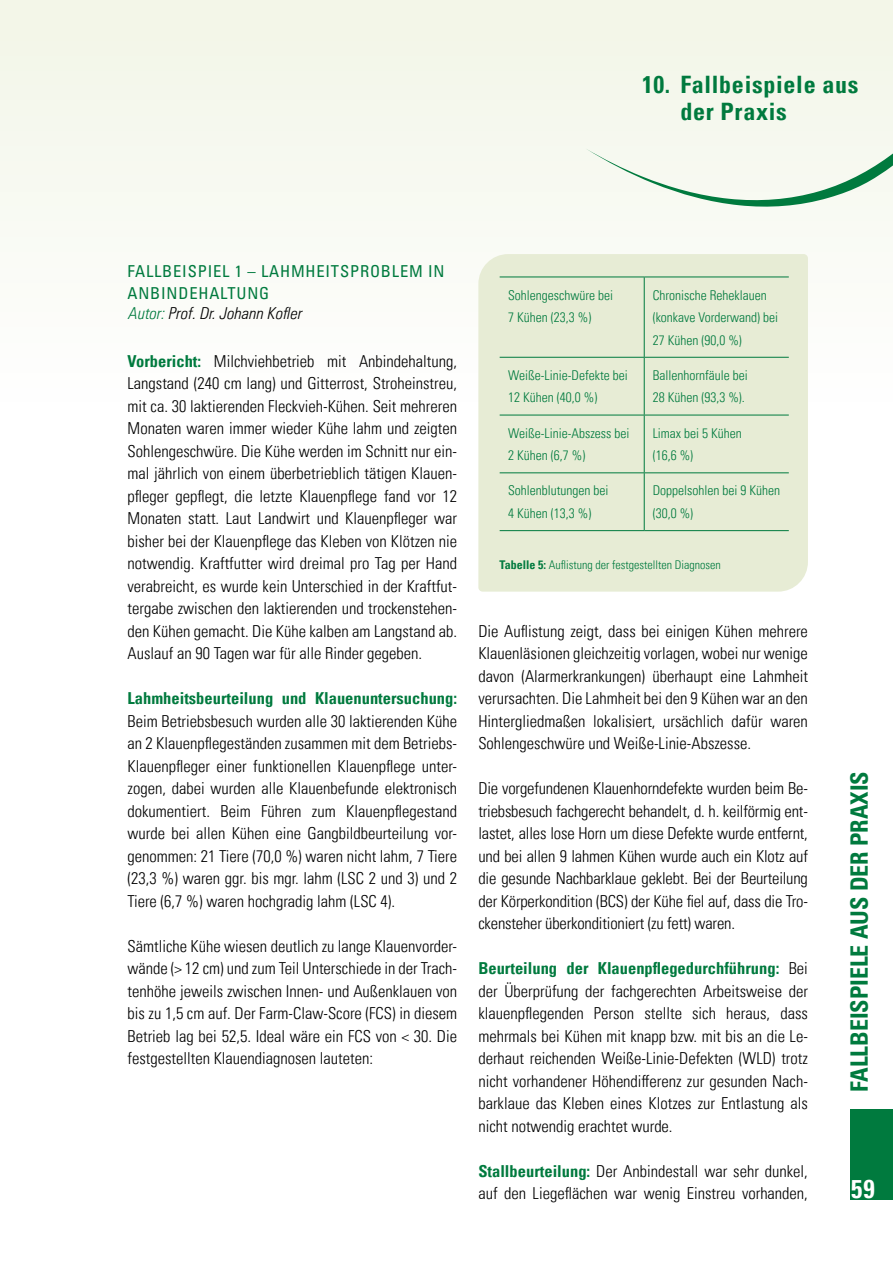
<style>
.page{position:relative;width:893px;height:1263px;background:#fff}
.page>*{position:absolute;margin:0;border:0;box-sizing:border-box;transform-origin:0 0}
.t1{font:700 condensed 25.5px "Univers LT Pro";color:#fff}
.t2{font:700 condensed 24px/27px "Univers LT Pro";letter-spacing:.03em;color:#007a3e}
.t3{font:700 condensed 24px "Univers LT Pro";color:#007a3e}
.t4{font:300 condensed 16.5px/22.5px "Univers LT Pro";color:#000;text-align:justify}
.t5{font:condensed 16.5px/22.5px "Univers LT Pro";letter-spacing:.05em;color:#007a3e}
.t6{font:700 condensed 16.5px "Univers LT Pro";color:#007a3e}
.t7{font:italic 300 condensed 16.5px "Univers LT Pro";color:#000}
.t8{font:300 condensed 13.5px/22.5px "Univers LT Pro";color:#007a3e}
.t9{font:300 condensed 12px "Univers LT Pro";color:#007a3e}
.s1{color:#007a3e}
.s2{font-weight:700;color:#007a3e}
.s3{font-weight:700}
</style>
<div class="page">
<div style="left:0;top:0;width:893px;height:476px;background:#f8faf3"></div>
<div style="left:850px;top:1109px;width:43px;height:90px;background:#007a3e"></div>
<svg style="left:587px;top:149px;width:306px;height:58px"></svg>
<div style="left:478px;top:254px;width:330px;height:338px;background:#e7ecd5"></div>
<hr style="left:500px;top:277px;width:144px;height:1px;background:#007a3e">
<hr style="left:644px;top:277px;width:145px;height:1px;background:#007a3e">
<hr style="left:644px;top:277px;width:1px;height:80px;background:#007a3e">
<hr style="left:500px;top:357px;width:144px;height:1px;background:#007a3e">
<hr style="left:644px;top:357px;width:145px;height:1px;background:#007a3e">
<hr style="left:644px;top:358px;width:1px;height:57px;background:#007a3e">
<hr style="left:500px;top:415px;width:144px;height:1px;background:#007a3e">
<hr style="left:644px;top:415px;width:145px;height:1px;background:#007a3e">
<hr style="left:644px;top:415px;width:1px;height:57px;background:#007a3e">
<hr style="left:500px;top:472px;width:144px;height:1px;background:#007a3e">
<hr style="left:644px;top:472px;width:145px;height:1px;background:#007a3e">
<hr style="left:644px;top:473px;width:1px;height:57px;background:#007a3e">
<hr style="left:500px;top:530px;width:144px;height:1px;background:#007a3e">
<hr style="left:644px;top:530px;width:145px;height:1px;background:#007a3e">
<h2 class="t2" style="left:680px;top:71px;width:180px;text-indent:-38px">10. Fallbeispiele aus der Praxis</h2>
<p class="t5" style="left:128px;top:259px;width:318px">FALLBEISPIEL 1 – LAHMHEITSPROBLEM IN<br>ANBINDEHALTUNG</p>
<p class="t7" style="left:128px;top:302px;width:175px"><span class="s1">Autor:</span> Prof. Dr. Johann Kofler</p>
<p class="t4" style="left:128px;top:349px;width:331px"><span class="s2">Vorbericht:</span> Milchviehbetrieb mit Anbindehaltung, Langstand (240 cm lang) und Gitterrost, Stroheinstreu, mit ca. 30 laktierenden Fleckvieh-Kühen. Seit mehreren Monaten waren immer wieder Kühe lahm und zeigten Sohlengeschwüre. Die Kühe werden im Schnitt nur ein&shy;mal jährlich von einem überbetrieblich tätigen Klauen&shy;pfleger gepflegt, die letzte Klauenpflege fand vor 12<br>Monaten statt. Laut Landwirt und Klauenpfleger war bisher bei der Klauenpflege das Kleben von Klötzen nie notwendig. Kraftfutter wird dreimal pro Tag per Hand verabreicht, es wurde kein Unterschied in der Kraftfut&shy;tergabe zwischen den laktierenden und trockenstehen&shy;den Kühen gemacht. Die Kühe kalben am Langstand ab.<br>Auslauf an 90 Tagen war für alle Rinder gegeben.</p>
<p class="t6" style="left:128px;top:688px;width:331px">Lahmheitsbeurteilung und Klauenuntersuchung:</p>
<p class="t4" style="left:128px;top:709px;width:331px">Beim Betriebsbesuch wurden alle 30 laktierenden Kühe an 2 Klauenpflegeständen zusammen mit dem Betriebs-Klauenpfleger einer funktionellen Klauenpflege unter&shy;zogen, dabei wurden alle Klauenbefunde elektronisch dokumentiert. Beim Führen zum Klauenpflegestand wurde bei allen Kühen eine Gangbildbeurteilung vor&shy;genommen: 21 Tiere (70,0 %) waren nicht lahm, 7 Tiere (23,3 %) waren ggr. bis mgr. lahm (LSC 2 und 3) und 2<br>Tiere (6,7 %) waren hochgradig lahm (LSC 4).</p>
<p class="t4" style="left:128px;top:934px;width:331px">Sämtliche Kühe wiesen deutlich zu lange Klauenvorder&shy;wände (&gt; 12 cm) und zum Teil Unterschiede in der Trach&shy;tenhöhe jeweils zwischen Innen- und Außenklauen von bis zu 1,5 cm auf. Der Farm-Claw-Score (FCS) in diesem Betrieb lag bei 52,5. Ideal wäre ein FCS von &lt; 30. Die festgestellten Klauendiagnosen lauteten:</p>
<p class="t8" style="left:508px;top:283px;width:106px">Sohlengeschwüre bei<br>7 Kühen (23,3 %)</p>
<p class="t8" style="left:653px;top:283px;width:127px">Chronische Reheklauen (konkave Vorderwand) bei<br>27 Kühen (90,0 %)</p>
<p class="t8" style="left:508px;top:363px;width:121px">Weiße-Linie-Defekte bei<br>12 Kühen (40,0 %)</p>
<p class="t8" style="left:653px;top:363px;width:97px">Ballenhornfäule bei<br>28 Kühen (93,3 %).</p>
<p class="t8" style="left:508px;top:421px;width:123px">Weiße-Linie-Abszess bei<br>2 Kühen (6,7 %)</p>
<p class="t8" style="left:653px;top:421px;width:91px">Limax bei 5 Kühen (16,6 %)</p>
<p class="t8" style="left:508px;top:479px;width:102px">Sohlenblutungen bei<br>4 Kühen (13,3 %)</p>
<p class="t8" style="left:653px;top:479px;width:129px">Doppelsohlen bei 9 Kühen (30,0 %)</p>
<p class="t9" style="left:500px;top:557px;width:223px"><span class="s3">Tabelle 5:</span> Auflistung der festgestellten Diagnosen</p>
<p class="t4" style="left:478px;top:619px;width:331px">Die Auflistung zeigt, dass bei einigen Kühen mehrere Klauenläsionen gleichzeitig vorlagen, wobei nur wenige davon (Alarmerkrankungen) überhaupt eine Lahmheit verursachten. Die Lahmheit bei den 9 Kühen war an den Hintergliedmaßen lokalisiert, ursächlich dafür waren Sohlengeschwüre und Weiße-Linie-Abszesse.</p>
<p class="t4" style="left:478px;top:776px;width:331px">Die vorgefundenen Klauenhorndefekte wurden beim Be&shy;triebsbesuch fachgerecht behandelt, d. h. keilförmig ent&shy;lastet, alles lose Horn um diese Defekte wurde entfernt, und bei allen 9 lahmen Kühen wurde auch ein Klotz auf die gesunde Nachbarklaue geklebt. Bei der Beurteilung der Körperkondition (BCS) der Kühe fiel auf, dass die Tro&shy;ckensteher überkonditioniert (zu fett) waren.</p>
<p class="t4" style="left:478px;top:956px;width:331px"><span class="s2">Beurteilung der Klauenpflegedurchführung:</span> Bei der Überprüfung der fachgerechten Arbeitsweise der klauenpflegenden Person stellte sich heraus, dass mehrmals bei Kühen mit knapp bzw. mit bis an die Le&shy;derhaut reichenden Weiße-Linie-Defekten (WLD) trotz nicht vorhandener Höhendifferenz zur gesunden Nach&shy;barklaue das Kleben eines Klotzes zur Entlastung als nicht notwendig erachtet wurde.</p>
<p class="t4" style="left:478px;top:1159px;width:331px"><span class="s2">Stallbeurteilung:</span> Der Anbindestall war sehr dunkel, auf den Liegeflächen war wenig Einstreu vorhanden,</p>
<h2 class="t3" style="left:845px;top:1092px;width:322px;rotate:-90deg">FALLBEISPIELE AUS DER PRAXIS</h2>
<h1 class="t1" style="left:851px;top:1173px;width:25px">59</h1>
</div>
